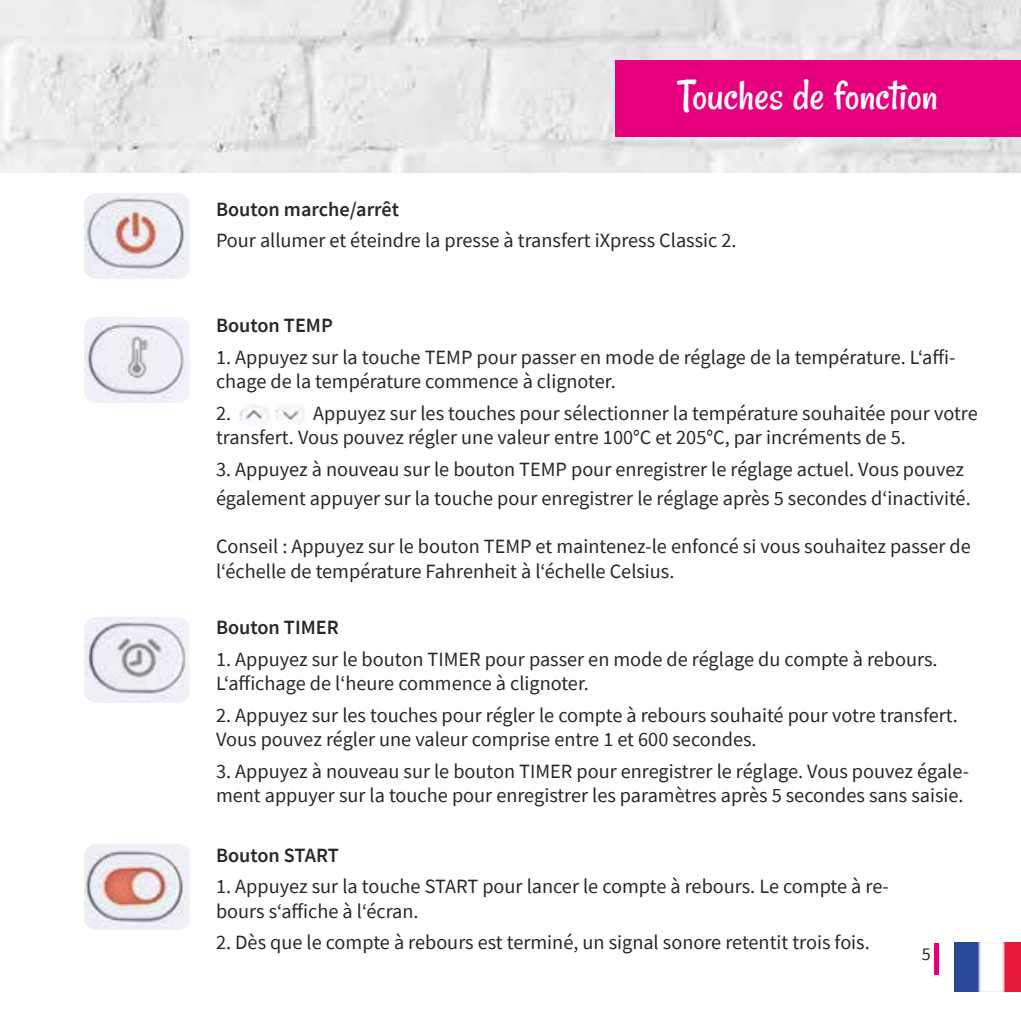
<style>
.page{position:relative;width:1021px;height:1021px;background:#fff}
.page>*{position:absolute;margin:0;border:0;box-sizing:border-box;transform-origin:0 0}
.t1{font:45px "Rancho";color:#fff}
.t2{font:20.25px/24.3px "Source Sans Pro";color:#282827}
.t3{font:600 20.25px "Source Sans Pro";color:#282827}
.t4{font:18px "Source Sans Pro";color:#282827}
</style>
<div class="page">
<img style="left:0;top:0;width:1020px;height:172px">
<div style="left:615px;top:60px;width:405px;height:76px;background:#e6007d"></div>
<div style="left:933px;top:943px;width:5px;height:31px;background:#e6007d"></div>
<img style="left:954px;top:943px;width:66px;height:48px">
<img style="left:239px;top:405px;width:31px;height:16px">
<img style="left:275px;top:407px;width:29px;height:14px">
<img style="left:84px;top:317px;width:105px;height:86px">
<img style="left:84px;top:193px;width:105px;height:86px">
<img style="left:84px;top:617px;width:105px;height:86px">
<img style="left:84px;top:844px;width:105px;height:86px">
<h1 class="t1" style="left:678px;top:69px;width:261px">Touches de fonction</h1>
<p class="t3" style="left:216px;top:195px;width:184px">Bouton marche/arrêt</p>
<p class="t2" style="left:216px;top:228px;width:522px">Pour allumer et éteindre la presse à transfert iXpress Classic 2.</p>
<p class="t3" style="left:216px;top:312px;width:118px">Bouton TEMP</p>
<p class="t2" style="left:216px;top:345px;width:741px">1. Appuyez sur la touche TEMP pour passer en mode de réglage de la température. L‘affi&shy;chage de la température commence à clignoter.</p>
<p class="t2" style="left:216px;top:401px;width:17px">2.</p>
<p class="t2" style="left:216px;top:401px;width:763px;text-indent:97px">Appuyez sur les touches pour sélectionner la température souhaitée pour votre transfert. Vous pouvez régler une valeur entre 100°C et 205°C, par incréments de 5.</p>
<p class="t2" style="left:216px;top:454px;width:756px;line-height:29.2px">3. Appuyez à nouveau sur le bouton TEMP pour enregistrer le réglage actuel. Vous pouvez également appuyer sur la touche pour enregistrer le réglage après 5 secondes d‘inactivité.</p>
<p class="t2" style="left:216px;top:534px;width:756px">Conseil : Appuyez sur le bouton TEMP et maintenez-le enfoncé si vous souhaitez passer de l‘échelle de température Fahrenheit à l‘échelle Celsius.</p>
<p class="t3" style="left:216px;top:614px;width:124px">Bouton TIMER</p>
<p class="t2" style="left:216px;top:647px;width:723px">1. Appuyez sur le bouton TIMER pour passer en mode de réglage du compte à rebours.<br>L‘affichage de l‘heure commence à clignoter.</p>
<p class="t2" style="left:216px;top:702px;width:743px">2. Appuyez sur les touches pour régler le compte à rebours souhaité pour votre transfert.<br>Vous pouvez régler une valeur comprise entre 1 et 600 secondes.</p>
<p class="t2" style="left:216px;top:758px;width:754px">3. Appuyez à nouveau sur le bouton TIMER pour enregistrer le réglage. Vous pouvez égale&shy;ment appuyer sur la touche pour enregistrer les paramètres après 5 secondes sans saisie.</p>
<p class="t3" style="left:216px;top:841px;width:124px">Bouton START</p>
<p class="t2" style="left:216px;top:874px;width:674px">1. Appuyez sur la touche START pour lancer le compte à rebours. Le compte à re&shy;bours s‘affiche à l‘écran.</p>
<p class="t2" style="left:216px;top:930px;width:655px">2. Dès que le compte à rebours est terminé, un signal sonore retentit trois fois.</p>
<p class="t4" style="left:921px;top:942px;width:10px">5</p>
</div>
